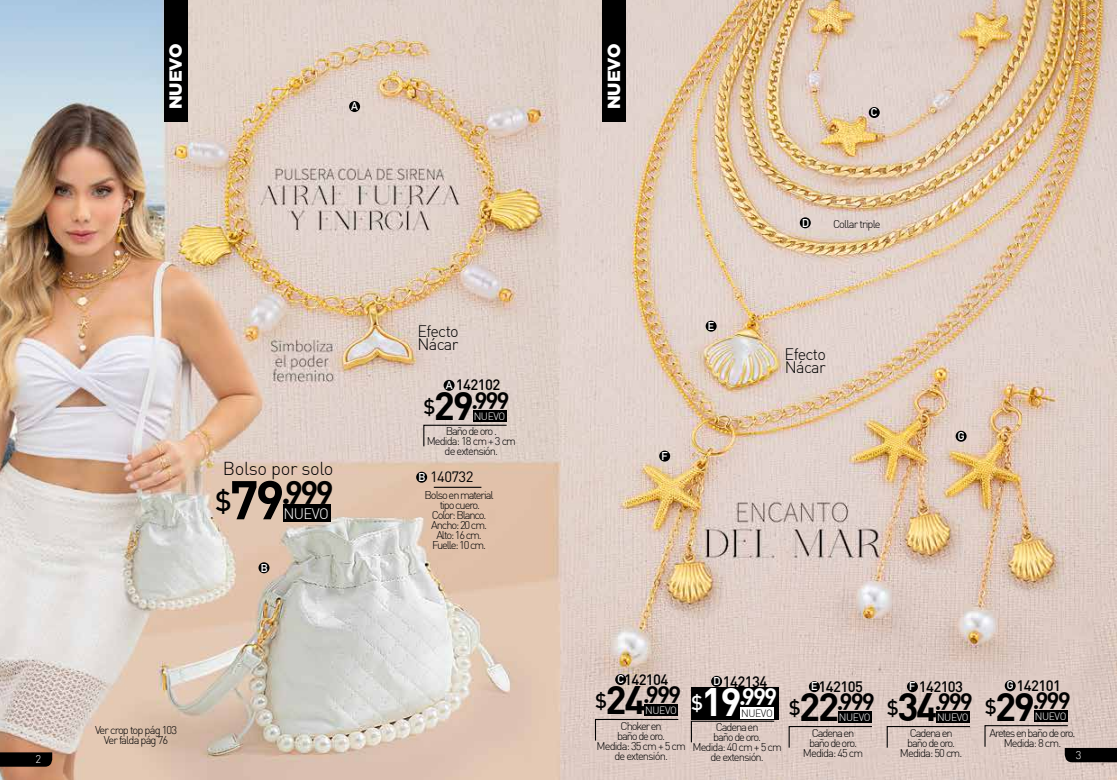
<style>
.page{position:relative;width:1117px;height:780px;background:#fff}
.page>*{position:absolute;margin:0;border:0;box-sizing:border-box;transform-origin:0 0}
.t1{font:31.38px "DIN Bold Alternate";color:#000}
.t2{font:22.75px "DIN Bold Alternate";letter-spacing:-.06em;color:#000}
.t3{font:300 18.38px "DIN";letter-spacing:-.02em;color:#000}
.t4{font:900 17.5px "Gotham";color:#fff}
.t5{font:300 16.25px/13px "DIN";letter-spacing:-.04em;color:#000}
.t6{font:300 14.88px "DIN";letter-spacing:-.04em;color:#fff}
.t7{font:500 14.75px "DIN";letter-spacing:-.04em;color:#000}
.t8{font:14.75px "DIN";letter-spacing:-.04em;color:#000}
.t9{font:700 11.25px "DIN Alternate";color:#fff}
.t10{font:300 11.12px/10px "DIN";letter-spacing:-.08em;color:#000;text-align:center}
.t11{font:300 11.12px/10px "DIN";letter-spacing:-.1em;color:#000;text-align:center}
.t12{font:300 11.12px "DIN";color:#fff}
.t13{font:300 10.38px "DIN";letter-spacing:-.04em;color:#fff}
.t14{font:300 10.38px "DIN";letter-spacing:-.04em;color:#000}
.s1{font-family:"DIN";font-weight:700;font-size:53.62px}
.s2{font-family:"DIN";font-weight:700;font-size:38.88px}
.s3{font-family:"DIN Alternate";font-weight:700;font-size:11.25px;color:#fff}
.s4{font-family:"DIN";font-weight:700;font-size:38.88px;color:#fff}
.s5{color:#fff}
</style>
<div class="page">
<img style="left:0;top:0;width:1116px;height:780px">
<div style="left:349px;top:101px;width:11px;height:11px;background:#000;border-radius:50%"></div>
<div style="left:258px;top:562px;width:11px;height:11px;background:#000;border-radius:50%"></div>
<div style="left:868px;top:107px;width:11px;height:11px;background:#000;border-radius:50%"></div>
<div style="left:799px;top:217px;width:11px;height:11px;background:#000;border-radius:50%"></div>
<div style="left:705px;top:321px;width:11px;height:10px;background:#000;border-radius:50%"></div>
<div style="left:659px;top:450px;width:11px;height:11px;background:#000;border-radius:50%"></div>
<div style="left:955px;top:431px;width:11px;height:10px;background:#000;border-radius:50%"></div>
<div style="left:164px;top:0;width:24px;height:122px;background:#000"></div>
<div style="left:602px;top:0;width:24px;height:122px;background:#000"></div>
<div style="left:473px;top:410px;width:33px;height:12px;background:#000"></div>
<svg style="left:422px;top:424px;width:85px;height:23px;background:#d1c3bc"></svg>
<div style="left:443px;top:380px;width:11px;height:11px;background:#000;border-radius:50%"></div>
<div style="left:1033px;top:710px;width:34px;height:12px;background:#000"></div>
<div style="left:1004px;top:680px;width:11px;height:11px;background:#000;border-radius:50%"></div>
<div style="left:936px;top:711px;width:33px;height:12px;background:#000"></div>
<svg style="left:885px;top:725px;width:85px;height:23px;background:#d0beb7"></svg>
<div style="left:906px;top:681px;width:11px;height:11px;background:#000;border-radius:50%"></div>
<div style="left:644px;top:704px;width:34px;height:12px;background:#000"></div>
<svg style="left:594px;top:718px;width:85px;height:23px;background:#d0beb8"></svg>
<div style="left:615px;top:674px;width:11px;height:11px;background:#000;border-radius:50%"></div>
<div style="left:838px;top:711px;width:33px;height:12px;background:#000"></div>
<svg style="left:787px;top:725px;width:85px;height:23px;background:#d0beb7"></svg>
<div style="left:808px;top:681px;width:11px;height:11px;background:#000;border-radius:50%"></div>
<div style="left:416px;top:471px;width:11px;height:11px;background:#000;border-radius:50%"></div>
<hr style="left:433px;top:486px;width:48px;height:2px;background:#000">
<div style="left:691px;top:687px;width:87px;height:32px;background:#000"></div>
<div style="left:740px;top:706px;width:33px;height:12px;background:#fff"></div>
<svg style="left:690px;top:720px;width:85px;height:23px;background:#d0bfb8"></svg>
<div style="left:711px;top:675px;width:11px;height:11px;background:#000;border-radius:50%"></div>
<div style="left:282px;top:504px;width:48px;height:17px;background:#000"></div>
<svg style="left:0;top:752px;width:52px;height:14px"></svg>
<svg style="left:983px;top:724px;width:133px;height:38px;background:#b8a8a3"></svg>
<p class="t12" style="left:35px;top:752px;width:7px">2</p>
<h3 class="t4" style="left:163px;top:109px;width:67px;rotate:-90deg">NUEVO</h3>
<h3 class="t4" style="left:602px;top:109px;width:67px;rotate:-90deg">NUEVO</h3>
<p class="t9" style="left:351px;top:97px;width:8px">A</p>
<h3 class="t3" style="left:223px;top:457px;width:112px">Bolso por solo</h3>
<h1 class="t1" style="left:215px;top:467px;width:120px"><sub>$</sub><span class="s1">79</span>.999</h1>
<h3 class="t6" style="left:283px;top:504px;width:47px">NUEVO</h3>
<p class="t9" style="left:261px;top:559px;width:8px">B</p>
<h3 class="t5" style="left:417px;top:324px;width:43px">Efecto<br>Nácar</h3>
<h3 class="t7" style="left:456px;top:375px;width:46px">142102</h3>
<p class="t9" style="left:445px;top:376px;width:8px">A</p>
<h2 class="t2" style="left:423px;top:382px;width:87px"><sub>$</sub><span class="s2">29</span>.999</h2>
<p class="t13" style="left:473px;top:410px;width:33px">NUEVO</p>
<p class="t10" style="left:426px;top:426px;width:91px">Baño de oro .<br>Medida: 18 cm + 3 cm de extensión.</p>
<h3 class="t8" style="left:418px;top:467px;width:57px"><span class="s3">B</span> 140732</h3>
<p class="t11" style="left:424px;top:490px;width:70px">Bolso en material tipo cuero.<br>Color: Blanco.<br>Ancho: 20 cm.<br>Alto: 16 cm.<br>Fuelle: 10 cm.</p>
<p class="t9" style="left:707px;top:317px;width:8px">E</p>
<p class="t9" style="left:661px;top:447px;width:8px">F</p>
<p class="t9" style="left:870px;top:104px;width:8px">C</p>
<p class="t9" style="left:802px;top:214px;width:9px">D</p>
<p class="t10" style="left:832px;top:219px;width:49px">Collar triple</p>
<h3 class="t5" style="left:784px;top:347px;width:43px">Efecto<br>Nácar</h3>
<p class="t9" style="left:957px;top:427px;width:8px">G</p>
<p class="t10" style="left:95px;top:725px;width:84px">Ver crop top pág 103<br>Ver falda pág 76</p>
<h3 class="t7" style="left:624px;top:670px;width:46px">142104</h3>
<p class="t9" style="left:617px;top:670px;width:8px">C</p>
<h3 class="t7" style="left:722px;top:671px;width:46px">142134</h3>
<p class="t9" style="left:713px;top:672px;width:9px">D</p>
<h2 class="t2" style="left:595px;top:677px;width:183px"><sub>$</sub><span class="s2">24</span>.999 <sub>$</sub><span class="s4">19</span><span class="s5">.999</span></h2>
<p class="t13" style="left:645px;top:704px;width:33px">NUEVO</p>
<p class="t14" style="left:741px;top:706px;width:33px">NUEVO</p>
<p class="t10" style="left:596px;top:720px;width:91px">Choker en<br>baño de oro.<br>Medida: 35 cm + 5 cm de extensión.</p>
<p class="t10" style="left:692px;top:722px;width:91px">Cadena en<br>baño de oro.<br>Medida: 40 cm + 5 cm de extensión.</p>
<h3 class="t7" style="left:818px;top:677px;width:46px">142105</h3>
<p class="t9" style="left:810px;top:677px;width:8px">E</p>
<h2 class="t2" style="left:788px;top:684px;width:87px"><sub>$</sub><span class="s2">22</span>.999</h2>
<p class="t13" style="left:838px;top:711px;width:33px">NUEVO</p>
<p class="t11" style="left:802px;top:727px;width:62px">Cadena en baño de oro.<br>Medida: 45 cm</p>
<h3 class="t7" style="left:918px;top:677px;width:46px">142103</h3>
<p class="t9" style="left:908px;top:677px;width:8px">F</p>
<h2 class="t2" style="left:886px;top:684px;width:87px"><sub>$</sub><span class="s2">34</span>.999</h2>
<p class="t13" style="left:936px;top:711px;width:33px">NUEVO</p>
<h3 class="t7" style="left:1016px;top:676px;width:46px">142101</h3>
<p class="t9" style="left:1006px;top:676px;width:8px">G</p>
<h2 class="t2" style="left:984px;top:683px;width:87px"><sub>$</sub><span class="s2">29</span>.999</h2>
<p class="t13" style="left:1034px;top:710px;width:33px">NUEVO</p>
<p class="t11" style="left:899px;top:727px;width:64px">Cadena en baño de oro.<br>Medida: 50 cm.</p>
<p class="t11" style="left:989px;top:727px;width:87px">Aretes en baño de oro.<br>Medida: 8 cm.</p>
<p class="t12" style="left:1075px;top:747px;width:7px">3</p>
</div>
